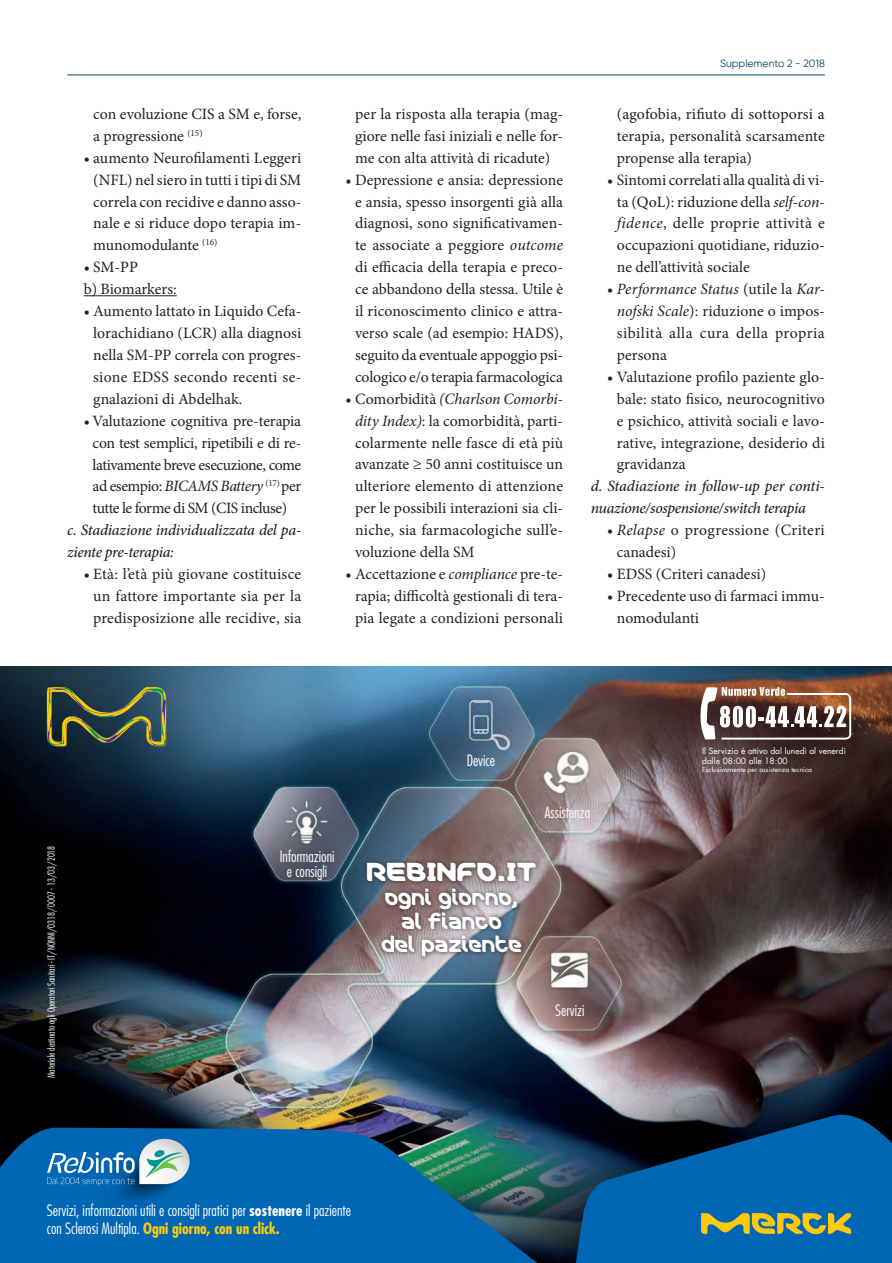
<style>
.page{position:relative;width:892px;height:1263px;background:#fff}
.page>*{position:absolute;margin:0;border:0;box-sizing:border-box;transform-origin:0 0}
.t1{font:26.55px "Merck";color:#fff}
.t2{font:17.7px/23.5px "Merck";color:#fff;text-align:center}
._01-Testo{font:15.75px/21.9px "Minion Pro";color:#231f20;text-align:justify}
._01-Testo-2{font:15.75px/21.9px "Minion Pro";letter-spacing:-.025em;color:#231f20;text-align:center}
._01-Testo-3{font:italic 500 15.75px/21.9px "Minion Pro";letter-spacing:-.02em;color:#231f20}
.t3{font:300 condensed 15.3px/15.3px "Futura Std";color:#fff;text-align:center}
.t4{font:10.5px "Gilroy";color:#04466a}
.t5{font:300 condensed 9.45px "Futura Std";color:#fff}
.t6{font:8.4px/10.1px "Futura Std";color:#fff}
.t7{font:6.75px "Futura Std";color:#fff}
.s1{font-style:italic}
.s2{font-weight:700}
.s3{font-weight:700;color:#feca0a}
</style>
<div class="page">
<hr style="left:67px;top:75px;width:757px;height:1px;background:#04466a">
<hr style="left:84px;top:295px;width:93px;height:1px;background:#231f20">
<img style="left:0;top:666px;width:891px;height:438px">
<div style="left:362px;top:858px;width:178px;height:103px;background:#231f20;opacity:.75"></div>
<img style="left:0;top:1104px;width:891px;height:158px">
<svg style="left:25px;top:1114px;width:182px;height:107px;background:#014c85"></svg>
<img style="left:91px;top:1185px;width:88px;height:33px">
<svg style="left:47px;top:1138px;width:142px;height:47px"></svg>
<svg style="left:696px;top:687px;width:154px;height:52px"></svg>
<img style="left:47px;top:687px;width:119px;height:59px">
<svg style="left:700px;top:1212px;width:150px;height:21px;background:#909e53"></svg>
<p class="_01-Testo" style="left:93px;top:103px;width:209px">con evoluzione CIS a SM e, forse, a progressione <sup>(15)</sup></p>
<p class="_01-Testo" style="left:93px;top:147px;width:209px;text-indent:-10px">• aumento Neurofilamenti Leggeri (NFL) nel siero in tutti i tipi di SM correla con recidive e danno asso&shy;nale e si riduce dopo terapia im&shy;munomodulante <sup>(16)</sup></p>
<p class="_01-Testo" style="left:84px;top:256px;width:56px">• SM-PP</p>
<p class="_01-Testo" style="left:84px;top:278px;width:94px">b) Biomarkers:</p>
<p class="_01-Testo" style="left:93px;top:300px;width:209px;text-indent:-10px">• Aumento lattato in Liquido Cefa&shy;lorachidiano (LCR) alla diagnosi nella SM-PP correla con progres&shy;sione EDSS secondo recenti se&shy;gnalazioni di Abdelhak.</p>
<p class="_01-Testo-2" style="left:84px;top:409px;width:219px">• Valutazione cognitiva pre-terapia con test semplici, ripetibili e di re&shy;lativamente breve esecuzione, come ad esempio: <span class="s1">BICAMS Battery</span> <sup>(17)</sup> per tutte le forme di SM (CIS incluse)</p>
<p class="_01-Testo-3" style="left:67px;top:519px;width:235px">c. Stadiazione individualizzata del pa&shy;ziente pre-terapia:</p>
<p class="_01-Testo" style="left:93px;top:563px;width:209px;text-indent:-10px">• Età: l’età più giovane costituisce un fattore importante sia per la predisposizione alle recidive, sia</p>
<p class="_01-Testo" style="left:355px;top:103px;width:209px">per la risposta alla terapia (mag&shy;giore nelle fasi iniziali e nelle for&shy;me con alta attività di ricadute)</p>
<p class="_01-Testo" style="left:355px;top:169px;width:209px;text-indent:-10px">• Depressione e ansia: depressione e ansia, spesso insorgenti già alla diagnosi, sono significativamen&shy;te associate a peggiore <span class="s1">outcome </span>di efficacia della terapia e preco&shy;ce abbandono della stessa. Utile è il riconoscimento clinico e attra&shy;verso scale (ad esempio: HADS), seguito da eventuale appoggio psi&shy;cologico e/o terapia farmacologica</p>
<p class="_01-Testo" style="left:355px;top:388px;width:209px;text-indent:-10px">• Comorbidità <span class="s1">(Charlson Comorbi&shy;dity Index)</span>: la comorbidità, parti&shy;colarmente nelle fasce di età più avanzate ≥ 50 anni costituisce un ulteriore elemento di attenzione per le possibili interazioni sia cli&shy;niche, sia farmacologiche sull’e&shy;voluzione della SM</p>
<p class="_01-Testo" style="left:355px;top:563px;width:209px;text-indent:-10px">• Accettazione e <span class="s1">compliance</span> pre-te&shy;rapia; difficoltà gestionali di tera&shy;pia legate a condizioni personali</p>
<p class="t4" style="left:719px;top:57px;width:106px">Supplemento 2 - 2018</p>
<p class="_01-Testo" style="left:616px;top:103px;width:209px">(agofobia, rifiuto di sottoporsi a terapia, personalità scarsamente propense alla terapia)</p>
<p class="_01-Testo" style="left:616px;top:169px;width:209px;text-indent:-10px">• Sintomi correlati alla qualità di vi&shy;ta (QoL): riduzione della <span class="s1">self-con&shy;fidence</span>, delle proprie attività e occupazioni quotidiane, riduzio&shy;ne dell’attività sociale</p>
<p class="_01-Testo" style="left:616px;top:278px;width:209px;text-indent:-10px">• <span class="s1">Performance Status</span> (utile la <span class="s1">Kar&shy;nofski Scale</span>): riduzione o impos&shy;sibilità alla cura della propria persona</p>
<p class="_01-Testo" style="left:616px;top:366px;width:209px;text-indent:-10px">• Valutazione profilo paziente glo&shy;bale: stato fisico, neurocognitivo e psichico, attività sociali e lavo&shy;rative, integrazione, desiderio di gravidanza</p>
<p class="_01-Testo-3" style="left:590px;top:475px;width:235px">d. Stadiazione in follow-up per conti&shy;nuazione/sospensione/switch terapia</p>
<p class="_01-Testo" style="left:616px;top:519px;width:209px;text-indent:-10px">• <span class="s1">Relapse</span> o progressione (Criteri canadesi)</p>
<p class="_01-Testo" style="left:607px;top:563px;width:160px">• EDSS (Criteri canadesi)</p>
<p class="_01-Testo" style="left:616px;top:585px;width:209px;text-indent:-10px">• Precedente uso di farmaci immu&shy;nomodulanti</p>
<p class="t5" style="left:46px;top:1077px;width:234px;rotate:-90deg">Materiale destinato agli Operatori Sanitari - IT/NONNI/0318/0007 - 13/03/2018</p>
<p class="t3" style="left:279px;top:848px;width:56px">Informazioni e consigli</p>
<p class="t3" style="left:466px;top:752px;width:30px">Device</p>
<p class="t3" style="left:544px;top:804px;width:47px">Assistenza</p>
<h1 class="t1" style="left:366px;top:856px;width:172px">REBINFO.IT</h1>
<p class="t2" style="left:381px;top:887px;width:142px">OGNI GIORNO,<br>AL FIANCO<br>DEL PAZIENTE</p>
<p class="t3" style="left:555px;top:1002px;width:31px">Servizi</p>
<p class="t6" style="left:701px;top:745px;width:145px">Il Servizio è attivo dal lunedì al venerdì dalle 08:00 alle 18:00</p>
<p class="t7" style="left:701px;top:765px;width:111px">Esclusivamente per assistenza tecnica</p>
<p class="t3" style="left:47px;top:1200px;width:305px;line-height:18.5px;text-align:left">Servizi, informazioni utili e consigli pratici per <span class="s2">sostenere</span> il paziente con Sclerosi Multipla. <span class="s3">Ogni giorno, con un click.</span></p>
</div>
